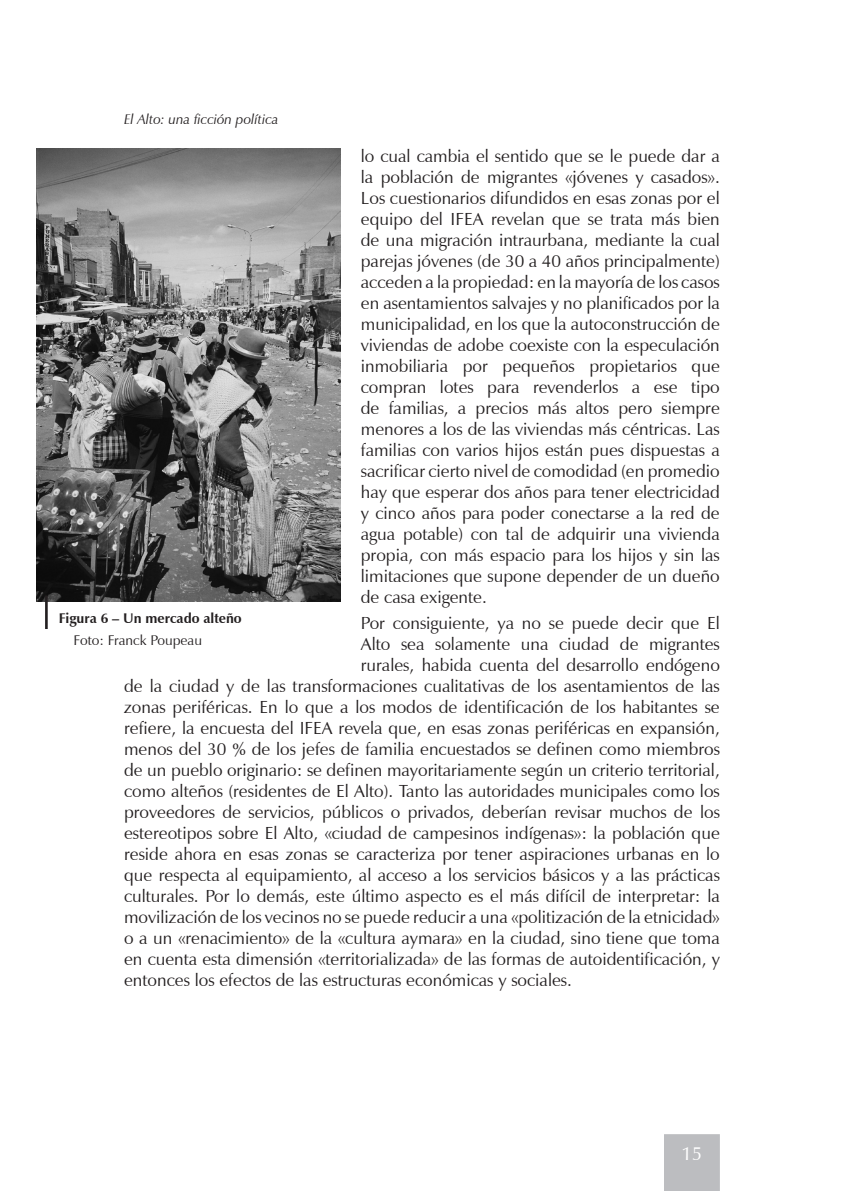
<style>
.page{position:relative;width:844px;height:1191px;background:#fff}
.page>*{position:absolute;margin:0;border:0;box-sizing:border-box;transform-origin:0 0}
.t1{font:19.25px "Zapf Humanist 601 BT";color:#fff}
.TEXTO{font:17.5px/21px "Zapf Humanist 601 BT";color:#231f20;text-align:justify}
.t2{font:italic 14px "Zapf Humanist 601 BT";color:#231f20}
.LEYENDA{font:700 14px "Zapf Humanist 601 BT";color:#231f20}
.LEYENDA-2{font:14px "Zapf Humanist 601 BT";color:#231f20}
</style>
<div class="page">
<div style="left:664px;top:1134px;width:55px;height:57px;background:#bcbdc0"></div>
<img style="left:36px;top:149px;width:305px;height:452px">
<hr style="left:45px;top:595px;width:3px;height:34px;background:#231f20">
<p class="t2" style="left:124px;top:110px;width:156px">El Alto: una ficción política</p>
<p class="TEXTO" style="left:361px;top:146px;width:360px">lo cual cambia el sentido que se le puede dar a la población de migrantes «jóvenes y casados».<br>Los cuestionarios difundidos en esas zonas por el equipo del IFEA revelan que se trata más bien de una migración intraurbana, mediante la cual parejas jóvenes (de 30 a 40 años principalmente) acceden a la propiedad: en la mayoría de los casos en asentamientos salvajes y no planificados por la municipalidad, en los que la autoconstrucción de viviendas de adobe coexiste con la especulación inmobiliaria por pequeños propietarios que compran lotes para revenderlos a ese tipo de familias, a precios más altos pero siempre menores a los de las viviendas más céntricas. Las familias con varios hijos están pues dispuestas a sacrificar cierto nivel de comodidad (en promedio hay que esperar dos años para tener electricidad y cinco años para poder conectarse a la red de agua potable) con tal de adquirir una vivienda propia, con más espacio para los hijos y sin las limitaciones que supone depender de un dueño de casa exigente.</p>
<p class="TEXTO" style="left:361px;top:613px;width:360px">Por consiguiente, ya no se puede decir que El</p>
<p class="TEXTO" style="left:361px;top:634px;width:360px">Alto sea solamente una ciudad de migrantes</p>
<p class="TEXTO" style="left:361px;top:655px;width:360px">rurales, habida cuenta del desarrollo endógeno</p>
<p class="TEXTO" style="left:124px;top:676px;width:597px">de la ciudad y de las transformaciones cualitativas de los asentamientos de las</p>
<p class="TEXTO" style="left:124px;top:697px;width:597px">zonas periféricas. En lo que a los modos de identificación de los habitantes se</p>
<p class="TEXTO" style="left:124px;top:718px;width:597px">refiere, la encuesta del IFEA revela que, en esas zonas periféricas en expansión,</p>
<p class="TEXTO" style="left:124px;top:739px;width:597px">menos del 30 % de los jefes de familia encuestados se definen como miembros</p>
<p class="TEXTO" style="left:124px;top:760px;width:597px">de un pueblo originario: se definen mayoritariamente según un criterio territorial,</p>
<p class="TEXTO" style="left:124px;top:781px;width:597px">como alteños (residentes de El Alto). Tanto las autoridades municipales como los</p>
<p class="TEXTO" style="left:124px;top:802px;width:597px">proveedores de servicios, públicos o privados, deberían revisar muchos de los</p>
<p class="TEXTO" style="left:124px;top:823px;width:597px">estereotipos sobre El Alto, «ciudad de campesinos indígenas»: la población que</p>
<p class="TEXTO" style="left:124px;top:844px;width:597px">reside ahora en esas zonas se caracteriza por tener aspiraciones urbanas en lo</p>
<p class="TEXTO" style="left:124px;top:865px;width:597px">que respecta al equipamiento, al acceso a los servicios básicos y a las prácticas</p>
<p class="TEXTO" style="left:124px;top:886px;width:597px">culturales. Por lo demás, este último aspecto es el más difícil de interpretar: la</p>
<p class="TEXTO" style="left:124px;top:907px;width:597px">movilización de los vecinos no se puede reducir a una «politización de la etnicidad»</p>
<p class="TEXTO" style="left:124px;top:928px;width:597px">o a un «renacimiento» de la «cultura aymara» en la ciudad, sino tiene que toma</p>
<p class="TEXTO" style="left:124px;top:949px;width:597px">en cuenta esta dimensión «territorializada» de las formas de autoidentificación, y</p>
<p class="TEXTO" style="left:124px;top:970px;width:449px">entonces los efectos de las estructuras económicas y sociales.</p>
<p class="LEYENDA" style="left:59px;top:609px;width:184px">Figura 6 – Un mercado alteño</p>
<p class="LEYENDA-2" style="left:74px;top:631px;width:130px">Foto: Franck Poupeau</p>
<p class="t1" style="left:681px;top:1141px;width:23px">15</p>
</div>
